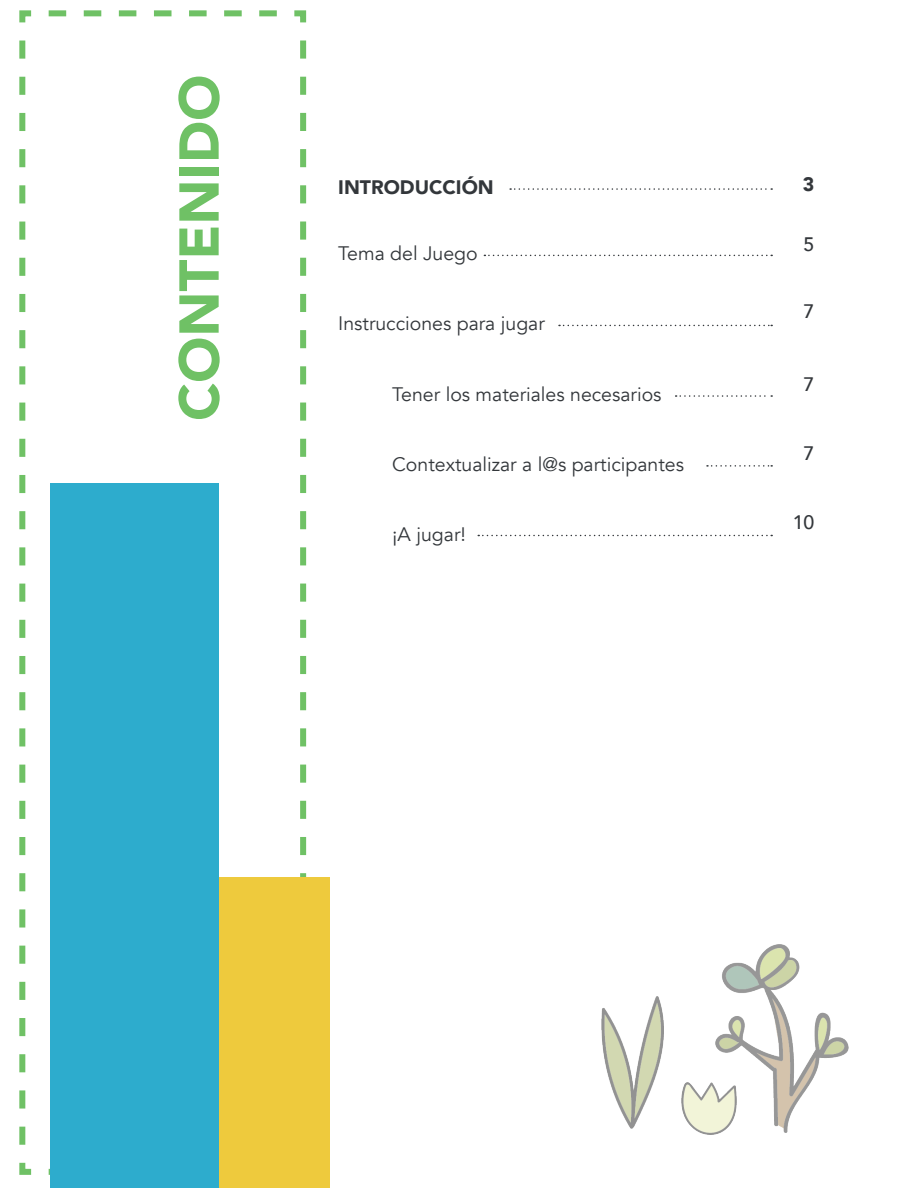
<style>
.page{position:relative;width:918px;height:1188px;background:#fff}
.page>*{position:absolute;margin:0;border:0;box-sizing:border-box;transform-origin:0 0}
.t1{font:900 55.5px "Avenir";color:#6fc165}
.t2{font:19.5px "Avenir";color:#33373b}
.t3{font:900 19.5px "Avenir";color:#33373b}
.t4{font:500 19.5px "Avenir";color:#33373b}
</style>
<div class="page">
<svg style="left:19px;top:10px;width:288px;height:1165px"></svg>
<div style="left:50px;top:484px;width:169px;height:704px;background:#2daccd"></div>
<div style="left:219px;top:877px;width:111px;height:311px;background:#eeca3d"></div>
<svg style="left:484px;top:255px;width:288px;height:1px"></svg>
<svg style="left:559px;top:325px;width:213px;height:1px"></svg>
<svg style="left:676px;top:395px;width:96px;height:2px"></svg>
<svg style="left:707px;top:465px;width:65px;height:2px"></svg>
<svg style="left:478px;top:535px;width:294px;height:1px"></svg>
<svg style="left:510px;top:188px;width:262px;height:2px"></svg>
<img style="left:716px;top:945px;width:133px;height:187px">
<img style="left:601px;top:996px;width:62px;height:132px">
<img style="left:681px;top:1083px;width:55px;height:51px">
<h1 class="t1" style="left:152px;top:421px;width:348px;rotate:-90deg">CONTENIDO</h1>
<p class="t3" style="left:338px;top:170px;width:157px">INTRODUCCIÓN</p>
<p class="t2" style="left:338px;top:242px;width:141px">Tema del Juego</p>
<p class="t2" style="left:338px;top:312px;width:208px">Instrucciones para jugar</p>
<p class="t2" style="left:392px;top:382px;width:271px">Tener los materiales necesarios</p>
<p class="t2" style="left:392px;top:452px;width:293px">Contextualizar a l@s participantes</p>
<p class="t2" style="left:392px;top:523px;width:75px">¡A jugar!</p>
<p class="t3" style="left:803px;top:168px;width:13px">3</p>
<p class="t4" style="left:804px;top:228px;width:12px">5</p>
<p class="t4" style="left:804px;top:295px;width:12px">7</p>
<p class="t4" style="left:804px;top:367px;width:12px">7</p>
<p class="t4" style="left:804px;top:437px;width:12px">7</p>
<p class="t4" style="left:793px;top:506px;width:23px">10</p>
</div>
